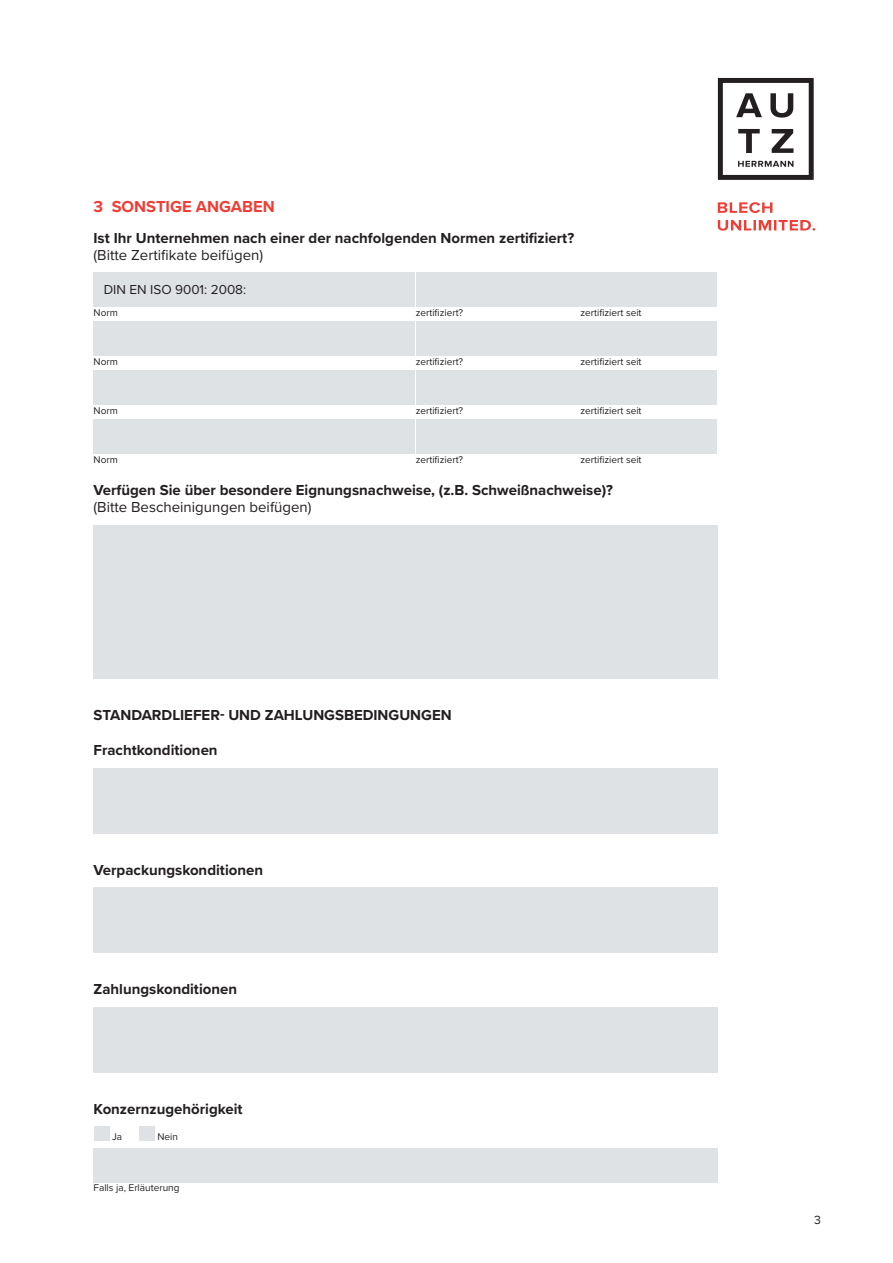
<style>
.page{position:relative;width:893px;height:1263px;background:#fff}
.page>*{position:absolute;margin:0;border:0;box-sizing:border-box;transform-origin:0 0}
.t1{font:700 16.5px "Proxima Nova";color:#ee3e35}
.t2{font:700 15px "Proxima Nova";color:#231f20}
.t3{font:15px "Proxima Nova";color:#231f20}
.t4{font:13.5px "Proxima Nova";color:#231f20}
.t5{font:12.3px "Proxima Nova";color:#231f20}
.t6{font:10.05px "Proxima Nova";color:#231f20}
</style>
<div class="page">
<svg style="left:718px;top:78px;width:96px;height:102px"></svg>
<svg style="left:718px;top:220px;width:97px;height:11px"></svg>
<svg style="left:718px;top:202px;width:54px;height:11px"></svg>
<div style="left:94px;top:273px;width:321px;height:34px;background:#dfe2e5"></div>
<div style="left:580px;top:273px;width:136px;height:34px;background:#dfe2e5"></div>
<div style="left:416px;top:273px;width:163px;height:34px;background:#dfe2e5"></div>
<div style="left:94px;top:322px;width:321px;height:34px;background:#dfe2e5"></div>
<div style="left:580px;top:322px;width:136px;height:34px;background:#dfe2e5"></div>
<div style="left:416px;top:322px;width:163px;height:34px;background:#dfe2e5"></div>
<div style="left:94px;top:371px;width:321px;height:34px;background:#dfe2e5"></div>
<div style="left:580px;top:371px;width:136px;height:34px;background:#dfe2e5"></div>
<div style="left:416px;top:371px;width:163px;height:34px;background:#dfe2e5"></div>
<div style="left:94px;top:420px;width:321px;height:34px;background:#dfe2e5"></div>
<div style="left:580px;top:420px;width:136px;height:34px;background:#dfe2e5"></div>
<div style="left:416px;top:420px;width:163px;height:34px;background:#dfe2e5"></div>
<div style="left:94px;top:525px;width:624px;height:153px;background:#dfe2e5"></div>
<div style="left:94px;top:767px;width:624px;height:66px;background:#dfe2e5"></div>
<div style="left:94px;top:887px;width:624px;height:66px;background:#dfe2e5"></div>
<div style="left:94px;top:1007px;width:624px;height:65px;background:#dfe2e5"></div>
<div style="left:94px;top:1148px;width:624px;height:34px;background:#dfe2e5"></div>
<div style="left:94px;top:1126px;width:15px;height:14px;background:#dfe2e5"></div>
<div style="left:139px;top:1126px;width:16px;height:14px;background:#dfe2e5"></div>
<p class="t1" style="left:94px;top:195px;width:183px">3 SONSTIGE ANGABEN</p>
<p class="t2" style="left:94px;top:226px;width:482px">Ist Ihr Unternehmen nach einer der nachfolgenden Normen zertifiziert?</p>
<p class="t3" style="left:94px;top:244px;width:171px">(Bitte Zertifikate beifü gen)</p>
<p class="t4" style="left:104px;top:280px;width:144px">DIN EN ISO 9001: 2008:</p>
<p class="t6" style="left:94px;top:305px;width:26px">Norm</p>
<p class="t6" style="left:416px;top:305px;width:49px">zertifiziert?</p>
<p class="t6" style="left:580px;top:305px;width:63px">zertifiziert seit</p>
<p class="t6" style="left:94px;top:354px;width:26px">Norm</p>
<p class="t6" style="left:94px;top:403px;width:26px">Norm</p>
<p class="t6" style="left:416px;top:354px;width:49px">zertifiziert?</p>
<p class="t6" style="left:580px;top:354px;width:63px">zertifiziert seit</p>
<p class="t6" style="left:416px;top:403px;width:49px">zertifiziert?</p>
<p class="t6" style="left:580px;top:403px;width:63px">zertifiziert seit</p>
<p class="t6" style="left:416px;top:452px;width:49px">zertifiziert?</p>
<p class="t6" style="left:580px;top:452px;width:63px">zertifiziert seit</p>
<p class="t2" style="left:94px;top:479px;width:521px">Verfügen Sie über besondere Eignungsnachweise, (z.B. Schweißnachweise)?</p>
<p class="t3" style="left:94px;top:496px;width:220px">(Bitte Bescheinigungen beifügen)</p>
<p class="t6" style="left:94px;top:452px;width:26px">Norm</p>
<p class="t2" style="left:94px;top:704px;width:360px">STANDARDLIEFER- UND ZAHLUNGSBEDINGUNGEN</p>
<p class="t2" style="left:94px;top:739px;width:126px">Frachtkonditionen</p>
<p class="t2" style="left:94px;top:859px;width:171px">Verpackungskonditionen</p>
<p class="t2" style="left:94px;top:978px;width:145px">Zahlungskonditionen</p>
<p class="t2" style="left:94px;top:1097px;width:151px">Konzernzugehörigkeit</p>
<p class="t6" style="left:112px;top:1129px;width:12px">Ja</p>
<p class="t6" style="left:157px;top:1129px;width:22px">Nein</p>
<p class="t6" style="left:94px;top:1180px;width:87px">Falls ja, Erläuterung</p>
<p class="t5" style="left:814px;top:1211px;width:8px">3</p>
</div>
